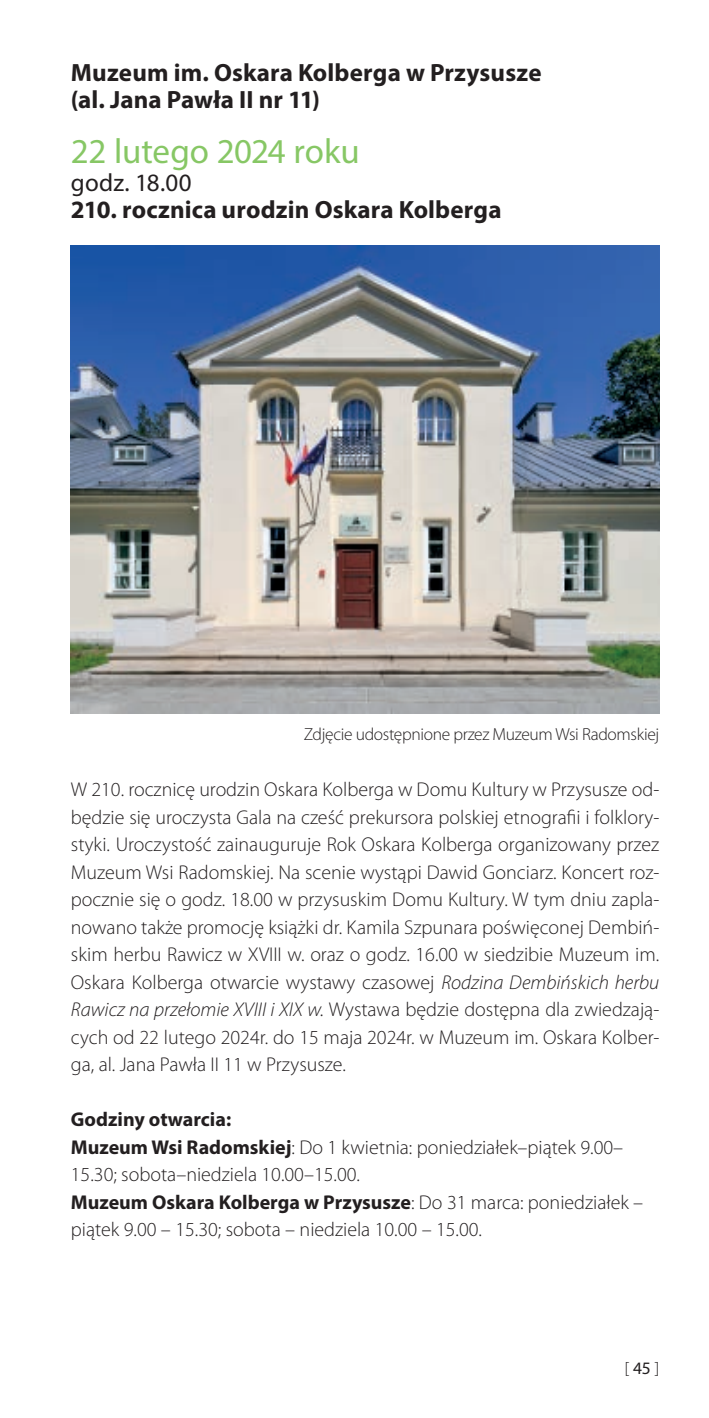
<style>
.page{position:relative;width:709px;height:1418px;background:#fff}
.page>*{position:absolute;margin:0;border:0;box-sizing:border-box;transform-origin:0 0}
.t1{font:35px "Myriad Pro";letter-spacing:-.01em;color:#87c765}
.t2{font:700 25px/27.5px "Myriad Pro";letter-spacing:.005em;color:#231f20}
.t3{font:25px "Myriad Pro";letter-spacing:.01em;color:#231f20}
.t4{font:300 20px/27.5px "Myriad Pro";color:#231f20;text-align:justify}
.t5{font:300 17.5px "Myriad Pro";letter-spacing:-.02em;color:#231f20}
.s1{font-style:italic}
.s2{font-weight:700}
.s3{font-weight:400}
</style>
<div class="page">
<img style="left:71px;top:246px;width:588px;height:467px">
<p class="t2" style="left:71px;top:58px;width:472px">Muzeum im. Oskara Kolberga w Przysusze (al. Jana Pawła II nr 11)</p>
<h1 class="t1" style="left:71px;top:130px;width:290px">22 lutego 2024 roku</h1>
<p class="t3" style="left:71px;top:167px;width:122px">godz. 18.00</p>
<p class="t2" style="left:71px;top:195px;width:432px">210. rocznica urodzin Oskara Kolberga</p>
<p class="t5" style="left:304px;top:723px;width:357px">Zdjęcie udostępnione przez Muzeum Wsi Radomskiej</p>
<p class="t4" style="left:71px;top:775px;width:590px">W 210. rocznicę urodzin Oskara Kolberga w Domu Kultury w Przysusze od&shy;będzie się uroczysta Gala na cześć prekursora polskiej etnografii i folklory&shy;styki. Uroczystość zainauguruje Rok Oskara Kolberga organizowany przez Muzeum Wsi Radomskiej. Na scenie wystąpi Dawid Gonciarz. Koncert roz&shy;pocznie się o godz. 18.00 w przysuskim Domu Kultury. W tym dniu zapla&shy;nowano także promocję książki dr. Kamila Szpunara poświęconej Dembiń&shy;skim herbu Rawicz w XVIII w. oraz o godz. 16.00 w siedzibie Muzeum im.<br>Oskara Kolberga otwarcie wystawy czasowej <span class="s1">Rodzina Dembińskich herbu Rawicz na przełomie XVIII i XIX w.</span> Wystawa będzie dostępna dla zwiedzają&shy;cych od 22 lutego 2024r. do 15 maja 2024r. w Muzeum im. Oskara Kolber&shy;ga, al. Jana Pawła II 11 w Przysusze.</p>
<p class="t4" style="left:71px;top:1105px;width:574px;text-align:left"><span class="s2">Godziny otwarcia:<br>Muzeum Wsi Radomskiej</span>: Do 1 kwietnia: poniedziałek–piątek 9.00– 15.30; sobota–niedziela 10.00–15.00.<br><span class="s2">Muzeum Oskara Kolberga w Przysusze</span>: Do 31 marca: poniedziałek – piątek 9.00 – 15.30; sobota – niedziela 10.00 – 15.00.</p>
<p class="t5" style="left:624px;top:1357px;width:36px">[ <span class="s3">45</span> ]</p>
</div>
